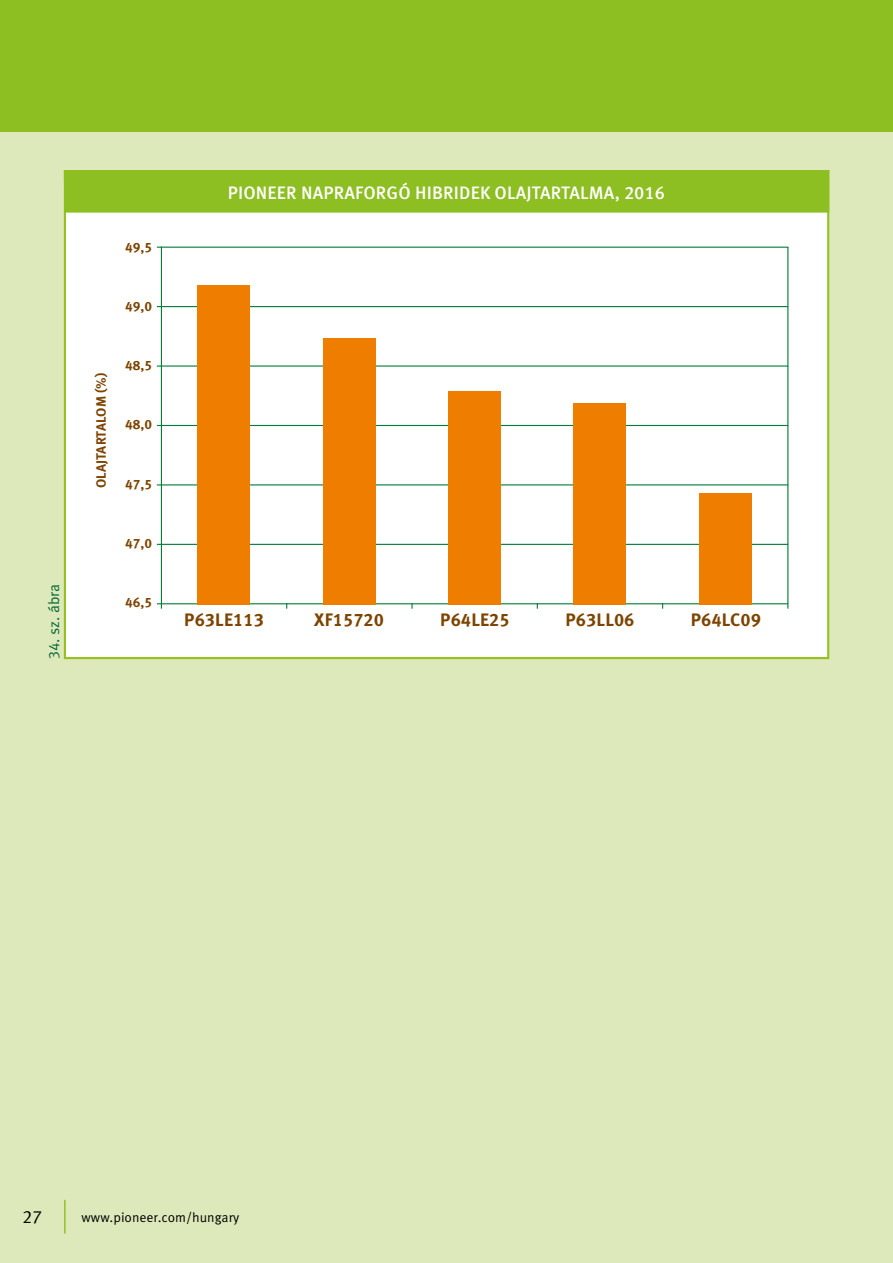
<style>
.page{position:relative;width:893px;height:1263px;background:#dee9bb}
.page>*{position:absolute;margin:0;border:0;box-sizing:border-box;transform-origin:0 0}
.t1{font:500 18px "Meta Pro";letter-spacing:.01em;color:#fff}
.t2{font:700 18px "Meta Pro";letter-spacing:.005em;color:#7d4400}
.t3{font:18px "Meta Pro Norm";color:#000}
.t4{font:15px "Meta Pro Norm";color:#006533}
.t5{font:700 13.5px "Meta Pro";color:#7d4400}
.t6{font:13.5px "Meta Pro Norm";color:#000}
</style>
<div class="page">
<hr style="left:64px;top:1200px;width:2px;height:33px;background:#95c11f">
<div style="left:0;top:0;width:893px;height:132px;background:#8dbe22"></div>
<div style="left:64px;top:170px;width:765px;height:489px;background:#fff;border:2px solid #95c11f"></div>
<div style="left:64px;top:170px;width:765px;height:43px;background:#8dbe22"></div>
<hr style="left:157px;top:603px;width:631px;height:1px;background:#007d3a">
<hr style="left:161px;top:247px;width:1px;height:362px;background:#007d3a">
<hr style="left:157px;top:247px;width:631px;height:1px;background:#007d3a">
<hr style="left:787px;top:247px;width:1px;height:362px;background:#007d3a">
<hr style="left:157px;top:544px;width:631px;height:1px;background:#007d3a">
<hr style="left:157px;top:484px;width:631px;height:1px;background:#007d3a">
<hr style="left:157px;top:306px;width:631px;height:1px;background:#007d3a">
<hr style="left:157px;top:425px;width:631px;height:1px;background:#007d3a">
<svg style="left:411px;top:603px;width:2px;height:6px"></svg>
<hr style="left:157px;top:365px;width:631px;height:2px;background:#007d3a">
<div style="left:198px;top:285px;width:52px;height:319px;background:#ef7d00"></div>
<div style="left:323px;top:338px;width:53px;height:266px;background:#ef7d00"></div>
<div style="left:448px;top:391px;width:53px;height:213px;background:#ef7d00"></div>
<div style="left:573px;top:403px;width:53px;height:201px;background:#ef7d00"></div>
<div style="left:699px;top:493px;width:53px;height:111px;background:#ef7d00"></div>
<p class="t4" style="left:43px;top:659px;width:76px;rotate:-90deg">34. sz. ábra</p>
<p class="t5" style="left:125px;top:237px;width:29px">49,5</p>
<p class="t5" style="left:125px;top:296px;width:29px">49,0</p>
<p class="t5" style="left:90px;top:488px;width:117px;rotate:-90deg">OLAJTARTALOM (%)</p>
<p class="t5" style="left:125px;top:355px;width:29px">48,5</p>
<p class="t5" style="left:125px;top:414px;width:29px">48,0</p>
<p class="t5" style="left:125px;top:473px;width:29px">47,5</p>
<p class="t5" style="left:125px;top:532px;width:29px">47,0</p>
<p class="t5" style="left:125px;top:591px;width:29px">46,5</p>
<h1 class="t1" style="left:228px;top:179px;width:439px">PIONEER NAPRAFORGÓ HIBRIDEK OLAJTARTALMA, 2016</h1>
<h1 class="t2" style="left:184px;top:605px;width:81px">P63LE113</h1>
<h1 class="t2" style="left:314px;top:605px;width:71px">XF15720</h1>
<h1 class="t2" style="left:440px;top:605px;width:71px">P64LE25</h1>
<h1 class="t2" style="left:565px;top:605px;width:71px">P63LL06</h1>
<h1 class="t2" style="left:691px;top:605px;width:72px">P64LC09</h1>
<h1 class="t3" style="left:22px;top:1203px;width:22px">27</h1>
<p class="t6" style="left:82px;top:1207px;width:159px">www.pioneer.com/hungary</p>
</div>
